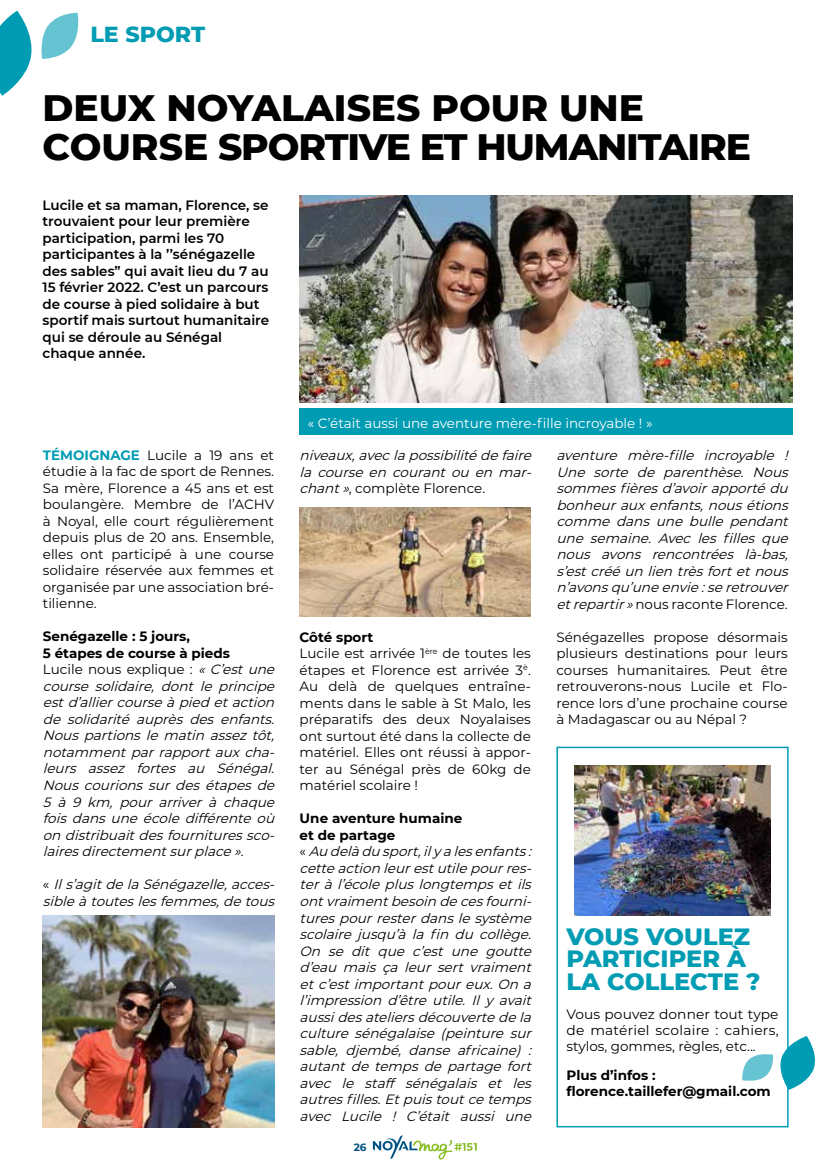
<style>
.page{position:relative;width:830px;height:1170px;background:#fff}
.page>*{position:absolute;margin:0;border:0;box-sizing:border-box;transform-origin:0 0}
.t1{font:800 37.5px/39px "Montserrat";letter-spacing:-.02em;color:#000}
.t2{font:800 24px/22.5px "Montserrat";color:#009cb3}
.t3{font:800 22.2px "Montserrat";color:#009cb3}
.t4{font:italic 13.5px/16.5px "Montserrat";letter-spacing:-.005em;color:#000}
.t5{font:13.5px/16.5px "Montserrat";color:#000;text-align:justify}
.t6{font:600 13.5px/16.5px "Montserrat";color:#000}
.t7{font:13.5px "Montserrat";color:#fff}
.t8{font:700 13.5px/16.2px "Montserrat";color:#000}
.t9{font:700 10.5px "Montserrat";color:#005286}
.s1{font-weight:700;color:#009cb3}
.s2{font-weight:700;font-style:normal}
.s3{font-style:normal}
.s4{font-weight:700}
</style>
<div class="page">
<svg style="left:0;top:11px;width:79px;height:85px"></svg>
<div style="left:299px;top:408px;width:493px;height:26px;background:#009cb3"></div>
<div style="left:556px;top:746px;width:232px;height:381px;border:2px solid #009cb3"></div>
<img style="left:574px;top:765px;width:195px;height:150px">
<svg style="left:742px;top:1035px;width:73px;height:54px"></svg>
<img style="left:43px;top:915px;width:231px;height:212px">
<img style="left:299px;top:196px;width:493px;height:207px">
<img style="left:299px;top:507px;width:231px;height:110px">
<svg style="left:372px;top:1135px;width:104px;height:24px"></svg>
<h3 class="t3" style="left:90px;top:18px;width:116px">LE SPORT</h3>
<h1 class="t1" style="left:43px;top:86px;width:709px">DEUX NOYALAISES POUR UNE<br>COURSE SPORTIVE ET HUMANITAIRE</h1>
<p class="t6" style="left:43px;top:196px;width:228px">Lucile et sa maman, Florence, se trouvaient pour leur première participation, parmi les 70 participantes à la ’’sénégazelle des sables” qui avait lieu du 7 au<br>15 février 2022. C’est un parcours de course à pied solidaire à but sportif mais surtout humanitaire qui se déroule au Sénégal chaque année.</p>
<p class="t5" style="left:43px;top:446px;width:233px"><span class="s1">TÉMOIGNAGE</span> Lucile a 19 ans et étudie à la fac de sport de Rennes.<br>Sa mère, Florence a 45 ans et est boulangère. Membre de l’ACHV à Noyal, elle court régulièrement depuis plus de 20 ans. Ensemble, elles ont participé à une course solidaire réservée aux femmes et organisée par une association bré&shy;tilienne.</p>
<p class="t4" style="left:43px;top:627px;width:237px"><span class="s2">Senégazelle : 5 jours,<br>5 étapes de course à pieds<br></span><span class="s3">Lucile nous explique :</span> «C’estune course solidaire, dont le principe estd’alliercourseàpied etaction de solidarité auprès des enfants.<br>Nous partions le matin assez tôt, notammentparrapportauxcha&shy;leurs assez fortes au Sénégal.<br>Nous courions sur des étapes de<br>5 à 9 km, pour arriver à chaque fois dans une école différente où on distribuaitdesfournituressco&shy;lairesdirectementsurplace»<span class="s3">.</span></p>
<p class="t4" style="left:43px;top:875px;width:237px"><span class="s3">«</span> Ils’agitdelaSénégazelle,acces&shy;sibleàtouteslesfemmes,detous</p>
<p class="t7" style="left:308px;top:414px;width:346px">« C’était aussi une aventure mère-fille incroyable ! »</p>
<p class="t4" style="left:299px;top:446px;width:237px;text-align:justify">niveaux,aveclapossibilitédefaire la course en courant ou en mar&shy;chant»<span class="s3">, complète Florence.</span></p>
<p class="t5" style="left:299px;top:628px;width:233px;text-align:left"><span class="s4">Côté sport<br></span>Lucile est arrivée 1<sup>ère</sup> de toutes les étapes et Florence est arrivée 3<sup>è</sup>.<br>Au delà de quelques entraîne&shy;ments dans le sable à St Malo, les préparatifs des deux Noyalaises ont surtout été dans la collecte de matériel. Elles ont réussi à appor&shy;ter au Sénégal près de 60kg de matériel scolaire !</p>
<p class="t4" style="left:299px;top:809px;width:237px"><span class="s2">Une aventure humaine<br>et de partage<br></span><span class="s3">«</span> Au delàdu sport,ily alesenfants: cetteaction leurestutilepourres&shy;teràl’écolepluslongtempsetils ontvraimentbesoin decesfourni&shy;turespourresterdanslesystème scolaire jusqu’à la fin du collège.<br>On se dit que c’est une goutte d’eau mais ça leur sert vraiment etc’estimportantpoureux.On a l’impression d’être utile. Il y avait aussidesateliersdécouvertedela culture sénégalaise (peinture sur sable, djembé, danse africaine) : autant de temps de partage fort avec le staff sénégalais et les autresfilles.Etpuistoutcetemps avec Lucile ! C’était aussi une</p>
<p class="t9" style="left:353px;top:1139px;width:14px">26</p>
<p class="t4" style="left:556px;top:446px;width:237px;text-align:justify">aventure mère-fille incroyable !<br>Une sorte de parenthèse. Nous sommesfièresd’avoirapportédu bonheurauxenfants,nousétions comme dans une bulle pendant une semaine. Avec les filles que nous avons rencontrées là-bas, s’estcrééun lien trèsfortetnous n’avonsqu’uneenvie:seretrouver etrepartir»<span class="s3">nous raconte Florence.</span></p>
<p class="t5" style="left:556px;top:628px;width:233px">Sénégazelles propose désormais plusieurs destinations pour leurs courses humanitaires. Peut être retrouverons-nous Lucile et Flo&shy;rence lors d’une prochaine course à Madagascar ou au Népal ?</p>
<h2 class="t2" style="left:566px;top:923px;width:195px">VOUS VOULEZ<br>PARTICIPER À<br>LA COLLECTE ?</h2>
<p class="t5" style="left:566px;top:1005px;width:213px">Vous pouvez donner tout type de matériel scolaire : cahiers, stylos, gommes, règles, etc...</p>
<p class="t8" style="left:566px;top:1066px;width:206px">Plus d’infos : florence.taillefer@gmail.com</p>
</div>
